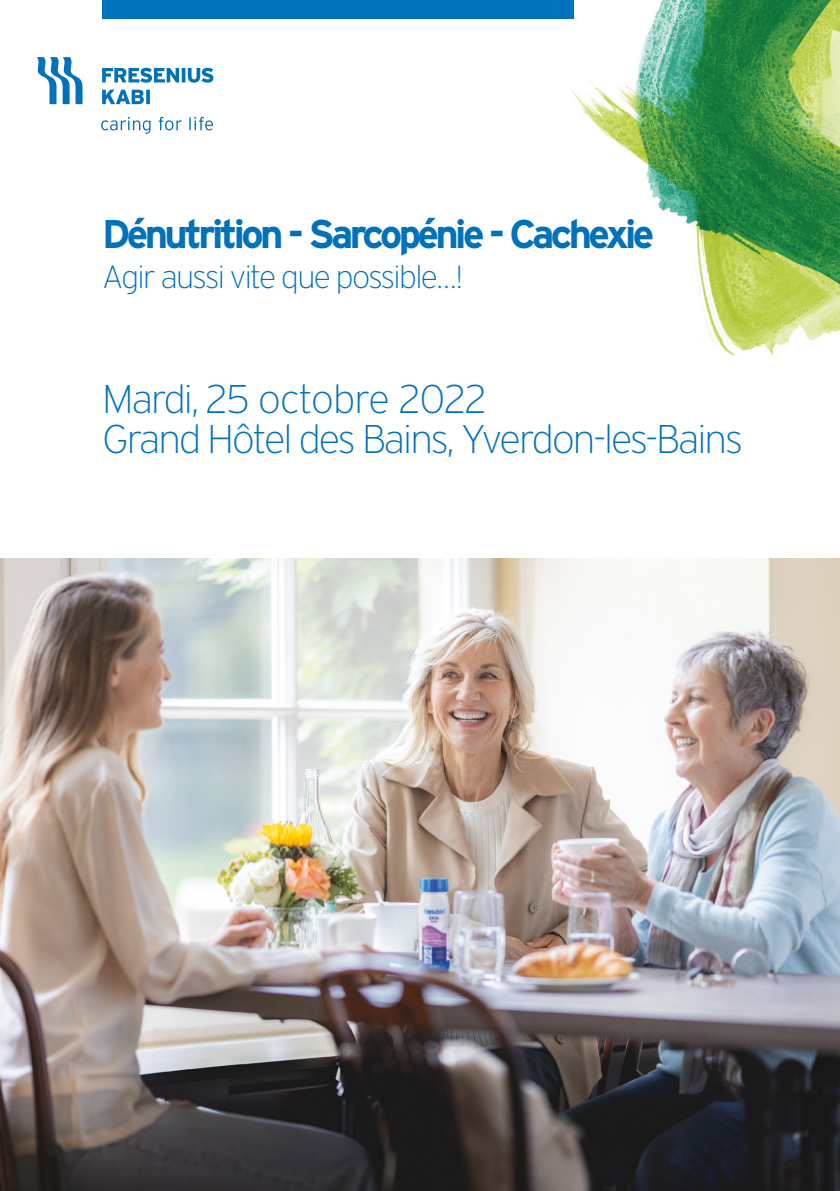
<style>
.page{position:relative;width:840px;height:1191px;background:#fff}
.page>*{position:absolute;margin:0;border:0;box-sizing:border-box;transform-origin:0 0}
.Subheader{font:200 40px/40px "Interstate";letter-spacing:-.05em;color:#0071bb}
.Subheader-2{font:700 40px "Interstate";letter-spacing:-.09em;color:#0071bb}
.Subheader-3{font:200 32px "Interstate";letter-spacing:-.05em;color:#0071bb}
</style>
<div class="page">
<svg style="left:37px;top:57px;width:45px;height:47px"></svg>
<svg style="left:102px;top:90px;width:48px;height:14px"></svg>
<svg style="left:102px;top:68px;width:111px;height:15px"></svg>
<svg style="left:101px;top:117px;width:112px;height:17px"></svg>
<img style="left:572px;top:0;width:267px;height:357px">
<div style="left:102px;top:0;width:471px;height:19px;background:#0071bb"></div>
<img style="left:0;top:558px;width:839px;height:633px">
<p class="Subheader-2" style="left:102px;top:211px;width:553px">Dénutrition - Sarcopénie - Cachexie</p>
<p class="Subheader-3" style="left:102px;top:259px;width:362px">Agir aussi vite que possible…!</p>
<p class="Subheader" style="left:102px;top:379px;width:642px">Mardi, 25 octobre 2022<br>Grand Hôtel des Bains, Yverdon-les-Bains</p>
</div>
